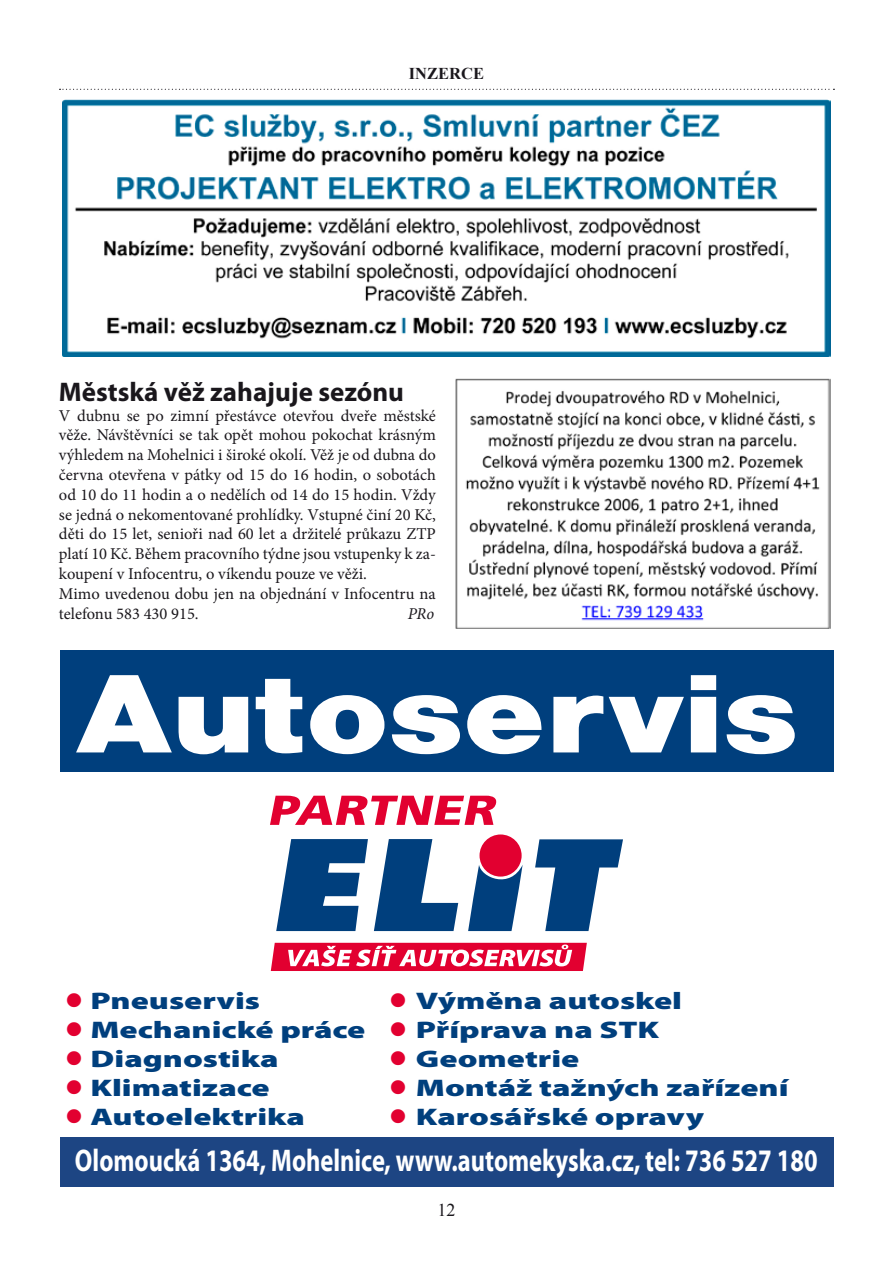
<style>
.page{position:relative;width:893px;height:1263px;background:#fff}
.page>*{position:absolute;margin:0;border:0;box-sizing:border-box;transform-origin:0 0}
.t1{font:115.95px "Nimbus Sans DOT Blac";color:#fff;scale:1.2 1}
.t2{font:700 31.5px "Myriad Pro";color:#fff;scale:.78 1}
.t3{font:700 27px "Myriad Pro";color:#1a171c}
.t4{font:900 24px "Myriad Pro";color:#003f7d;scale:1.4 1}
.t5{font:18px "Times New Roman";color:#1a171c}
.t6{font:16.5px/19.8px "Minion Pro";color:#1a171c}
.t7{font:700 16.5px "Times New Roman";color:#1a171c}
.t8{font:italic 16.5px "Minion Pro";color:#1a171c}
.s1{color:#e20030}
</style>
<div class="page">
<svg style="left:60px;top:89px;width:774px;height:1px"></svg>
<svg style="left:270px;top:796px;width:226px;height:29px"></svg>
<svg style="left:271px;top:943px;width:316px;height:28px"></svg>
<svg style="left:276px;top:839px;width:347px;height:92px"></svg>
<div style="left:479px;top:834px;width:43px;height:42px;background:#e20030;border-radius:50%"></div>
<div style="left:60px;top:1137px;width:773px;height:49px;background:#1d4583"></div>
<div style="left:60px;top:651px;width:773px;height:121px;background:#003f7d"></div>
<img style="left:63px;top:100px;width:767px;height:257px">
<img style="left:455px;top:378px;width:375px;height:251px">
<p class="t7" style="left:409px;top:62px;width:77px">INZERCE</p>
<h3 class="t3" style="left:59px;top:374px;width:347px">Městská věž zahajuje sezónu</h3>
<p class="t6" style="left:59px;top:405px;width:378px">V dubnu se po zimní přestávce otevřou dveře městské věže. Návštěvníci se tak opět mohou pokochat krásným výhledem na Mohelnici i široké okolí. Věž je od dubna do června otevřena v pátky od 15 do 16 hodin, o sobotách od 10 do 11 hodin a o nedělích od 14 do 15 hodin. Vždy se jedná o nekomentované prohlídky. Vstupné činí 20 Kč, děti do 15 let, senioři nad 60 let a držitelé průkazu ZTP platí 10 Kč. Během pracovního týdne jsou vstupenky k za&shy;koupení v Infocentru, o víkendu pouze ve věži.<br>Mimo uvedenou dobu jen na objednání v Infocentru na telefonu 583 430 915.</p>
<p class="t8" style="left:408px;top:602px;width:28px">PRo</p>
<h1 class="t1" style="left:77px;top:646px;width:602px">Autoservis</h1>
<h3 class="t4" style="left:65px;top:985px;width:141px"><span class="s1">●</span> Pneuservis</h3>
<h3 class="t4" style="left:389px;top:985px;width:211px"><span class="s1">●</span> Výměna autoskel</h3>
<h3 class="t4" style="left:65px;top:1014px;width:426px"><span class="s1">●</span> Mechanické práce <span class="s1">●</span> Příprava na STK</h3>
<h3 class="t4" style="left:65px;top:1043px;width:154px"><span class="s1">●</span> Diagnostika</h3>
<h3 class="t4" style="left:389px;top:1043px;width:137px"><span class="s1">●</span> Geometrie</h3>
<h3 class="t4" style="left:65px;top:1072px;width:148px"><span class="s1">●</span> Klimatizace</h3>
<h3 class="t4" style="left:389px;top:1072px;width:287px"><span class="s1">●</span> Montáž tažných zařízení</h3>
<h3 class="t4" style="left:65px;top:1100px;width:173px"><span class="s1">●</span> Autoelektrika</h3>
<h3 class="t4" style="left:389px;top:1100px;width:226px"><span class="s1">●</span> Karosářské opravy</h3>
<h2 class="t2" style="left:75px;top:1139px;width:954px">Olomoucká 1364, Mohelnice, www.automekyska.cz, tel: 736 527 180</h2>
<p class="t5" style="left:437px;top:1198px;width:19px">12</p>
</div>
